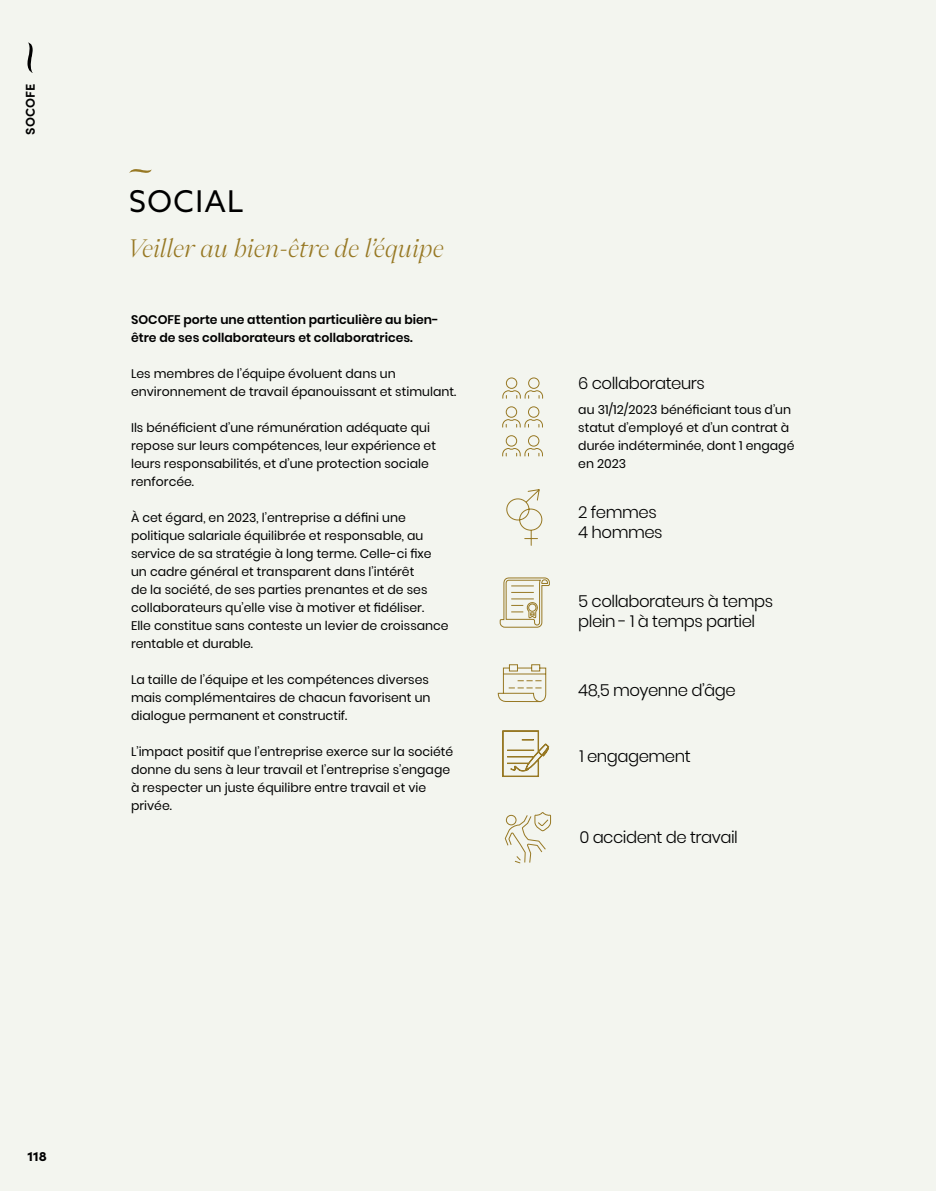
<style>
.page{position:relative;width:936px;height:1191px;background:#fff}
.page>*{position:absolute;margin:0;border:0;box-sizing:border-box;transform-origin:0 0}
.t1{font:30px "Azo Sans";letter-spacing:.05em;color:#000}
.t2{font:italic 300 24px "PP Eiko";color:#977823}
.t3{font:300 16.5px/19.8px "Poppins";letter-spacing:-.03em;color:#000}
.t4{font:900 13.5px "Sofia Pro";color:#000}
.t5{font:700 12.75px "Sofia Pro";letter-spacing:.01em;color:#000}
.t6{font:12.45px/18px "Poppins";color:#000}
.t7{font:600 12.45px/18px "Poppins";color:#000}
</style>
<div class="page">
<div style="left:0;top:0;width:935px;height:1191px;background:#f1f3ec"></div>
<svg style="left:129px;top:169px;width:22px;height:4px"></svg>
<svg style="left:502px;top:406px;width:41px;height:22px"></svg>
<svg style="left:502px;top:435px;width:41px;height:22px"></svg>
<svg style="left:502px;top:377px;width:41px;height:22px"></svg>
<svg style="left:497px;top:664px;width:49px;height:38px"></svg>
<svg style="left:504px;top:812px;width:47px;height:51px"></svg>
<svg style="left:502px;top:730px;width:47px;height:47px"></svg>
<svg style="left:499px;top:577px;width:51px;height:51px"></svg>
<svg style="left:506px;top:489px;width:36px;height:57px"></svg>
<svg style="left:27px;top:43px;width:6px;height:30px"></svg>
<p class="t5" style="left:20px;top:135px;width:53px;rotate:-90deg">SOCOFE</p>
<h1 class="t1" style="left:129px;top:182px;width:116px">SOCIAL</h1>
<h2 class="t2" style="left:128px;top:229px;width:317px">Veiller au bien-être de l’équipe</h2>
<p class="t7" style="left:131px;top:311px;width:309px">SOCOFE porte une attention particulière au bien&shy;être de ses collaborateurs et collaboratrices.</p>
<p class="t6" style="left:131px;top:365px;width:326px">Les membres de l’équipe évoluent dans un environnement de travail épanouissant et stimulant.</p>
<p class="t6" style="left:131px;top:419px;width:306px">Ils bénéficient d’une rémunération adéquate qui repose sur leurs compétences, leur expérience et leurs responsabilités, et d’une protection sociale renforcée.</p>
<p class="t6" style="left:131px;top:509px;width:319px">À cet égard, en 2023, l’entreprise a défini une politique salariale équilibrée et responsable, au service de sa stratégie à long terme. Celle-ci fixe un cadre général et transparent dans l’intérêt<br>de la société, de ses parties prenantes et de ses collaborateurs qu’elle vise à motiver et fidéliser.<br>Elle constitue sans conteste un levier de croissance rentable et durable.</p>
<p class="t6" style="left:131px;top:671px;width:301px">La taille de l’équipe et les compétences diverses mais complémentaires de chacun favorisent un dialogue permanent et constructif.</p>
<p class="t6" style="left:131px;top:743px;width:324px">L’impact positif que l’entreprise exerce sur la société donne du sens à leur travail et l’entreprise s’engage à respecter un juste équilibre entre travail et vie privée.</p>
<h3 class="t3" style="left:578px;top:373px;width:128px">6 collaborateurs</h3>
<p class="t6" style="left:578px;top:401px;width:218px">au 31/12/2023 bénéficiant tous d’un statut d’employé et d’un contrat à durée indéterminée, dont 1 engagé en 2023</p>
<h3 class="t3" style="left:578px;top:502px;width:86px">2 femmes<br>4 hommes</h3>
<h3 class="t3" style="left:578px;top:592px;width:196px">5 collaborateurs à temps plein - 1 à temps partiel</h3>
<h3 class="t3" style="left:578px;top:680px;width:159px">48,5 moyenne d’âge</h3>
<h3 class="t3" style="left:579px;top:746px;width:113px">1 engagement</h3>
<h3 class="t3" style="left:579px;top:827px;width:160px">0 accident de travail</h3>
<p class="t4" style="left:28px;top:1145px;width:21px">118</p>
</div>
